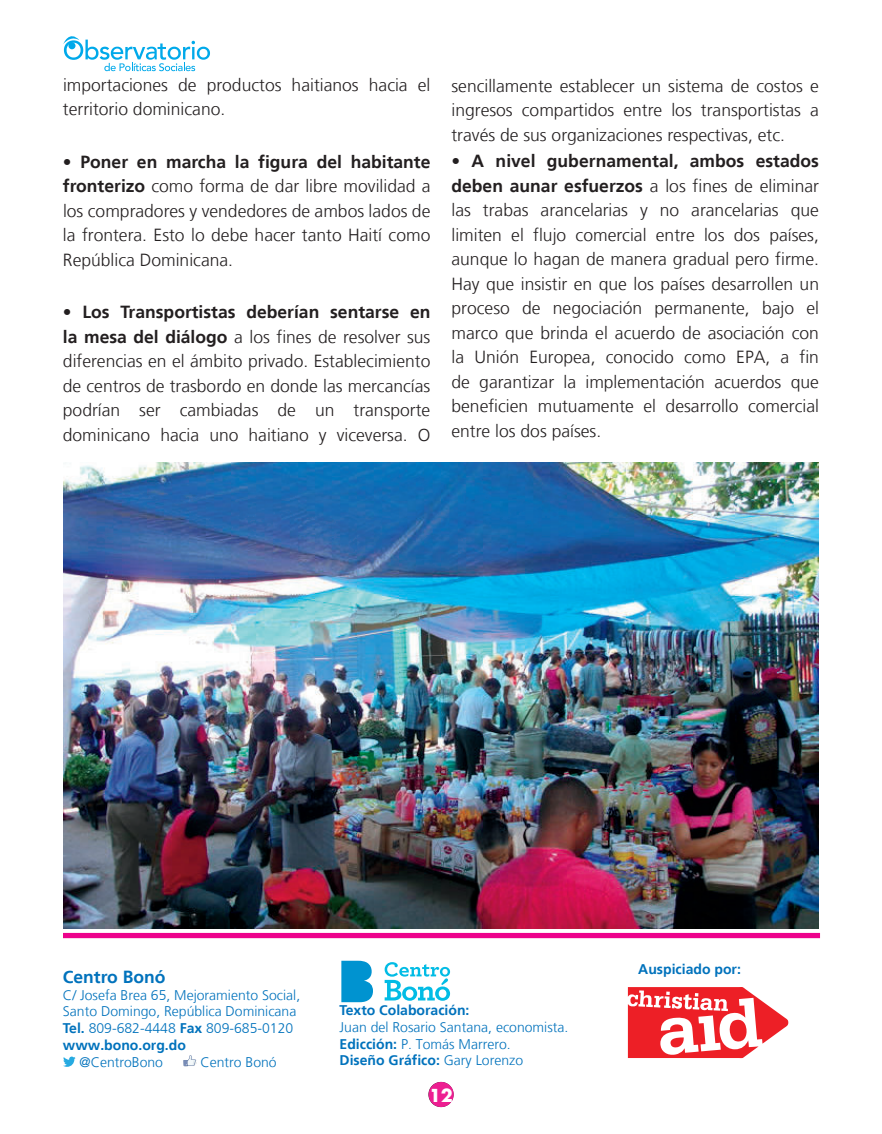
<style>
.page{position:relative;width:882px;height:1134px;background:#fff}
.page>*{position:absolute;margin:0;border:0;box-sizing:border-box;transform-origin:0 0}
.t1{font:300 17.5px/24.5px "Frutiger LT";color:#231f20;text-align:justify}
.t2{font:700 17.5px "Frutiger LT";color:#0072bc}
.t3{font:700 17.5px "Futura LT";color:#fff}
.t4{font:300 14px/16.8px "Frutiger LT";color:#0072bc}
.t5{font:700 14px "Frutiger LT";color:#0072bc}
.s1{font-weight:700}
</style>
<div class="page">
<svg style="left:428px;top:1082px;width:26px;height:25px"></svg>
<div style="left:429px;top:1082px;width:25px;height:25px;background:#ed1e91;border-radius:50%"></div>
<svg style="left:63px;top:36px;width:147px;height:35px"></svg>
<div style="left:68px;top:42px;width:7px;height:7px;background:#00a9ea;border-radius:50%"></div>
<svg style="left:63px;top:1057px;width:13px;height:10px"></svg>
<svg style="left:183px;top:1055px;width:14px;height:12px"></svg>
<svg style="left:385px;top:962px;width:65px;height:39px"></svg>
<svg style="left:341px;top:961px;width:32px;height:41px"></svg>
<img style="left:63px;top:462px;width:756px;height:466px">
<div style="left:63px;top:933px;width:757px;height:5px;background:#ed028c"></div>
<svg style="left:628px;top:987px;width:160px;height:71px"></svg>
<p class="t1" style="left:63px;top:73px;width:369px">importaciones de productos haitianos hacia el territorio dominicano.</p>
<p class="t1" style="left:63px;top:150px;width:369px"><span class="s1">• Poner en marcha la figura del habitante fronterizo</span> como forma de dar libre movilidad a los compradores y vendedores de ambos lados de la frontera. Esto lo debe hacer tanto Haití como República Dominicana.</p>
<p class="t1" style="left:63px;top:300px;width:369px"><span class="s1">• Los Transportistas deberían sentarse en la mesa del diálogo</span> a los fines de resolver sus diferencias en el ámbito privado. Establecimiento de centros de trasbordo en donde las mercancías podrían ser cambiadas de un transporte dominicano hacia uno haitiano y viceversa. O</p>
<p class="t1" style="left:451px;top:74px;width:369px">sencillamente establecer un sistema de costos e ingresos compartidos entre los transportistas a través de sus organizaciones respectivas, etc.</p>
<p class="t1" style="left:451px;top:149px;width:369px"><span class="s1">• A nivel gubernamental, ambos estados deben aunar esfuerzos</span> a los fines de eliminar las trabas arancelarias y no arancelarias que limiten el flujo comercial entre los dos países, aunque lo hagan de manera gradual pero firme.<br>Hay que insistir en que los países desarrollen un proceso de negociación permanente, bajo el marco que brinda el acuerdo de asociación con la Unión Europea, conocido como EPA, a fin de garantizar la implementación acuerdos que beneficien mutuamente el desarrollo comercial entre los dos países.</p>
<p class="t2" style="left:63px;top:970px;width:104px">Centro Bonó</p>
<p class="t4" style="left:63px;top:987px;width:239px">C/ Josefa Brea 65, Mejoramiento Social, Santo Domingo, República Dominicana <span class="s1">Tel.</span> 809-682-4448 <span class="s1">fax</span> 809-685-0120 <span class="s1">www.bono.org.do</span></p>
<p class="t4" style="left:80px;top:1054px;width:85px">@CentroBono</p>
<p class="t4" style="left:200px;top:1054px;width:78px">Centro Bonó</p>
<p class="t5" style="left:340px;top:1004px;width:131px">Texto Colaboración:</p>
<p class="t4" style="left:340px;top:1019px;width:230px">Juan del Rosario Santana, economista.<br><span class="s1">Edicción:</span> P. Tomás Marrero.<br><span class="s1">Diseño gráfico:</span> Gary Lorenzo</p>
<p class="t3" style="left:429px;top:1086px;width:25px">12</p>
<p class="t5" style="left:638px;top:963px;width:104px">Auspiciado por:</p>
</div>
